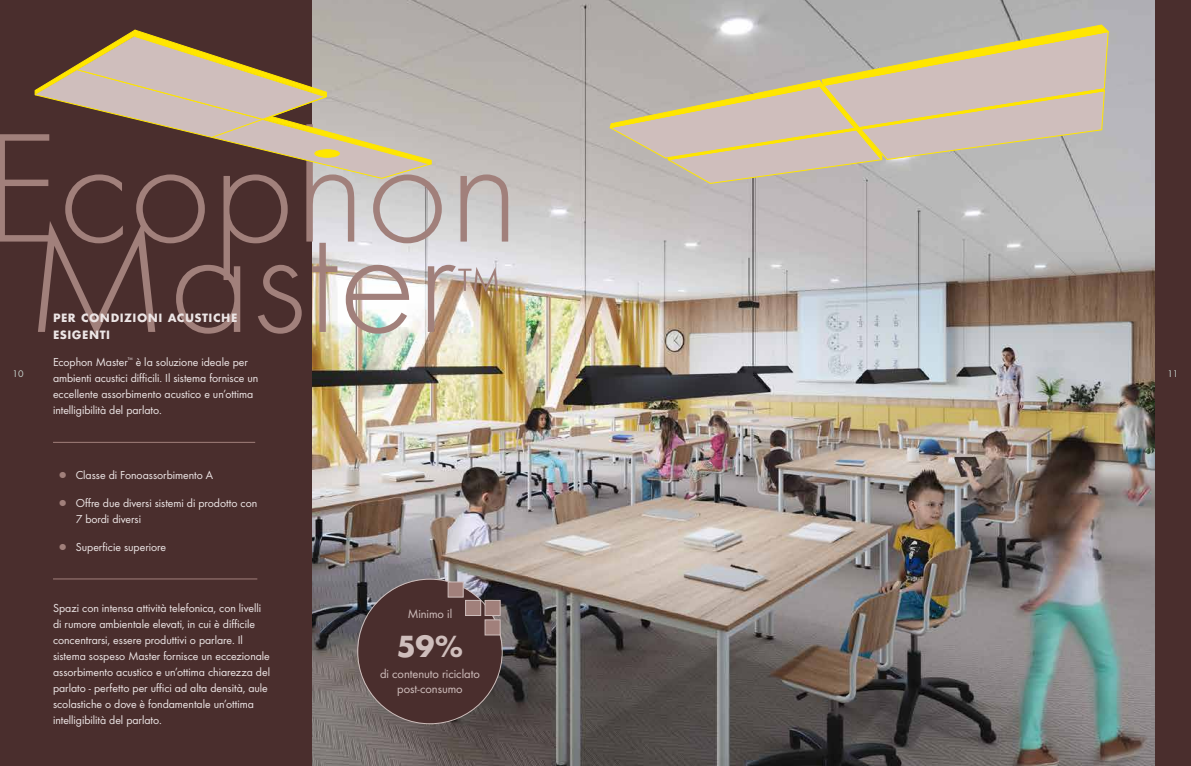
<style>
.page{position:relative;width:1191px;height:766px;background:#fff}
.page>*{position:absolute;margin:0;border:0;box-sizing:border-box;transform-origin:0 0}
.t1{font:300 160.8px "Futura";color:#a1807b}
.t2{font:300 58.3px "Futura";color:#a1807b}
.t3{font:700 31.8px "Futura";color:#cfbebc}
.t4{font:12.7px/15.3px "Futura Boo";letter-spacing:-.005em;color:#cfbebc;text-align:center}
.t5{font:700 12.6px "Futura";color:#ede6e6}
.t6{font:12px/16px "Futura Boo";letter-spacing:-.005em;color:#ede6e6}
.t7{font:10px "Futura Boo";color:#c7d4ce}
.s1{font-family:"Futura";font-weight:700;color:#a1807b}
</style>
<div class="page">
<div style="left:1155px;top:0;width:36px;height:765px;background:#4a2e2d"></div>
<img style="left:312px;top:0;width:843px;height:765px">
<div style="left:0;top:0;width:312px;height:765px;background:#4a2e2d"></div>
<div style="left:358px;top:579px;width:143px;height:144px;background:#4a2e2d;border-radius:50%"></div>
<div style="left:448px;top:581px;width:15px;height:16px;background:#a1807b;border:1px solid #cfbebc"></div>
<div style="left:485px;top:619px;width:15px;height:16px;background:#a1807b;border:1px solid #cfbebc"></div>
<div style="left:465px;top:600px;width:16px;height:15px;background:#a1807b;border:1px solid #cfbebc"></div>
<div style="left:485px;top:600px;width:15px;height:15px;background:#a1807b;border:1px solid #cfbebc"></div>
<svg style="left:312px;top:69px;width:121px;height:110px;background:#cec5b6"></svg>
<svg style="left:34px;top:29px;width:398px;height:136px"></svg>
<svg style="left:608px;top:24px;width:501px;height:160px;background:#c6bba9"></svg>
<hr style="left:53px;top:442px;width:202px;height:1px;background:#a1807b">
<hr style="left:53px;top:578px;width:204px;height:1px;background:#a1807b">
<h1 class="t1" style="left:-16px;top:97px;width:538px">Ecophon</h1>
<h1 class="t1" style="left:25px;top:187px;width:435px">Master</h1>
<h2 class="t2" style="left:458px;top:255px;width:44px">™</h2>
<p class="t5" style="left:53px;top:309px;width:9px">PER</p>
<p class="t5" style="left:81px;top:309px;width:9px">CONDIZIONI</p>
<p class="t5" style="left:168px;top:309px;width:9px">ACUSTICHE</p>
<p class="t5" style="left:53px;top:326px;width:8px">ESIGENTI</p>
<p class="t6" style="left:53px;top:354px;width:207px">Ecophon Master<sup>™</sup> è la soluzione ideale per ambienti acustici difficili. Il sistema fornisce un eccellente assorbimento acustico e un’ottima intelligibilità del parlato.</p>
<p class="t7" style="left:12px;top:368px;width:13px">10</p>
<p class="t7" style="left:1167px;top:368px;width:13px">11</p>
<p class="t6" style="left:59px;top:467px;width:156px"><span class="s1">●</span> Classe di Fonoassorbimento A</p>
<p class="t6" style="left:76px;top:495px;width:183px;text-indent:-17px"><span class="s1">●</span> Offre due diversi sistemi di prodotto con<br>7 bordi diversi</p>
<p class="t6" style="left:59px;top:539px;width:109px"><span class="s1">●</span> Superficie superiore</p>
<p class="t6" style="left:53px;top:600px;width:219px">Spazi con intensa attività telefonica, con livelli di rumore ambientale elevati, in cui è difficile concentrarsi, essere produttivi o parlare. Il sistema sospeso Master fornisce un eccezionale assorbimento acustico e un’ottima chiarezza del parlato - perfetto per uffici ad alta densità, aule scolastiche o dove è fondamentale un’ottima intelligibilità del parlato.</p>
<p class="t4" style="left:408px;top:606px;width:46px">Minimo il</p>
<h3 class="t3" style="left:397px;top:626px;width:68px">59%</h3>
<p class="t4" style="left:380px;top:666px;width:101px">di contenuto riciclato post-consumo</p>
</div>
